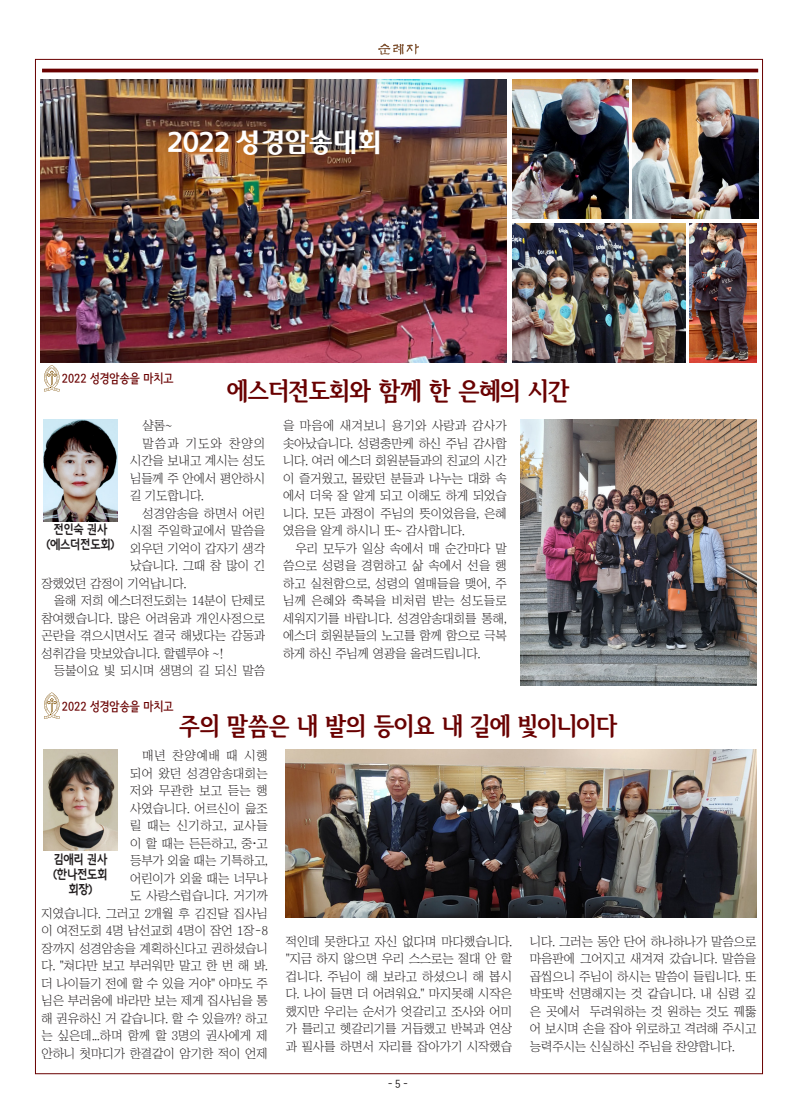
<style>
.page{position:relative;width:798px;height:1117px;background:#fff}
.page>*{position:absolute;margin:0;border:0;box-sizing:border-box;transform-origin:0 0}
.t1{font:27.5px "Bitgoeul Bold";letter-spacing:-.025em;color:#fff}
.t2{font:25px "Seoul Hangang CEB";color:#690000}
.t3{font:25px "Seoul Hangang CEB";color:#690000;scale:1.05 1}
.t4{font:12.5px/17.5px "Chosunilbo NM";letter-spacing:-.01em;color:#231f20;text-align:justify}
.t5{font:12.5px "Goyang Deogyang B";letter-spacing:-.025em;color:#231f20;scale:.9 1}
.t6{font:12.5px "Se N CB";color:#690000}
.t7{font:11.25px "Se N CM";color:#231f20}
.s1{font-family:"Goyang Deogyang B"}
</style>
<div class="page">
<img style="left:380px;top:44px;width:39px;height:11px">
<hr style="left:42px;top:69px;width:715px;height:3px;background:#690000">
<img style="left:43px;top:419px;width:75px;height:102px">
<img style="left:43px;top:749px;width:75px;height:101px">
<svg style="left:44px;top:365px;width:15px;height:26px"></svg>
<svg style="left:44px;top:692px;width:15px;height:26px"></svg>
<img style="left:520px;top:419px;width:236px;height:266px">
<img style="left:285px;top:749px;width:471px;height:168px">
<img style="left:40px;top:80px;width:466px;height:282px">
<img style="left:512px;top:80px;width:116px;height:138px">
<img style="left:512px;top:223px;width:173px;height:139px">
<img style="left:632px;top:80px;width:125px;height:138px">
<img style="left:689px;top:223px;width:67px;height:139px">
<p class="t1" style="left:167px;top:127px;width:216px">2022 성경암송대회</p>
<p class="t6" style="left:62px;top:372px;width:113px">2022 성경암송을 마치고</p>
<p class="t3" style="left:227px;top:378px;width:327px">에스더전도회와 함께 한 은혜의 시간</p>
<p class="t4" style="left:142px;top:416px;width:31px">샬롬~</p>
<p class="t4" style="left:130px;top:434px;width:137px;text-indent:12px">말씀과 기도와 찬양의 시간을 보내고 계시는 성도 님들께 주 안에서 평안하시 길 기도합니다.</p>
<p class="t4" style="left:142px;top:504px;width:124px">성경암송을 하면서 어린</p>
<p class="t4" style="left:130px;top:521px;width:137px">시절 주일학교에서 말씀을</p>
<p class="t4" style="left:130px;top:539px;width:137px">외우던 기억이 갑자기 생각</p>
<p class="t4" style="left:130px;top:556px;width:137px">났습니다. 그때 참 많이 긴</p>
<p class="t4" style="left:41px;top:574px;width:146px">장했었던 감정이 기억납니다.</p>
<p class="t4" style="left:41px;top:591px;width:225px;text-indent:12px">올해 저희 에스더전도회는 14분이 단체로 참여했습니다. 많은 어려움과 개인사정으로 곤란을 겪으시면서도 결국 해냈다는 감동과 성취감을 맛보았습니다. 할렐루야 ~!</p>
<p class="t4" style="left:54px;top:661px;width:213px">등불이요 빛 되시며 생명의 길 되신 말씀</p>
<p class="t5" style="left:53px;top:522px;width:61px">전인숙 권사</p>
<p class="t5" style="left:46px;top:537px;width:77px">(에스더전도회)</p>
<p class="t4" style="left:283px;top:416px;width:225px">을 마음에 새겨보니 용기와 사랑과 감사가 솟아났습니다. 성령충만케 하신 주님 감사합 니다. 여러 에스더 회원분들과의 친교의 시간 이 즐거웠고, 몰랐던 분들과 나누는 대화 속 에서 더욱 잘 알게 되고 이해도 하게 되었습 니다. 모든 과정이 주님의 뜻이었음을, 은혜 였음을 알게 하시니 또~ 감사합니다.</p>
<p class="t4" style="left:283px;top:539px;width:225px;text-indent:12px">우리 모두가 일상 속에서 매 순간마다 말 씀으로 성령을 경험하고 삶 속에서 선을 행 하고 실천함으로, 성령의 열매들을 맺어, 주 님께 은혜와 축복을 비처럼 받는 성도들로 세워지기를 바랍니다. 성경암송대회를 통해, 에스더 회원분들의 노고를 함께 함으로 극복 하게 하신 주님께 영광을 올려드립니다.</p>
<p class="t6" style="left:62px;top:699px;width:113px">2022 성경암송을 마치고</p>
<p class="t2" style="left:179px;top:713px;width:439px">주의 말씀은 내 발의 등이요 내 길에 빛이니이다</p>
<p class="t4" style="left:41px;top:746px;width:228px;text-align:right">매년 찬양예배 때 시행<br>되어 왔던 성경암송대회는<br>저와 무관한 보고 듣는 행<br>사였습니다. 어르신이 읊조<br>릴 때는 신기하고, 교사들<br>이 할 때는 든든하고, 중<span class="s1">·</span>고<br>등부가 외울 때는 기특하고,<br>어린이가 외울 때는 너무나<br>도 사랑스럽습니다. 거기까<br>지였습니다. 그러고 2개월 후 김진달 집사님 이 여전도회 4명 남선교회 4명이 잠언 1장-8 장까지 성경암송을 계획하신다고 권하셨습니 다. "쳐다만 보고 부러워만 말고 한 번 해 봐. 더 나이들기 전에 할 수 있을 거야" 아마도 주 님은 부러움에 바라만 보는 제게 집사님을 통 해 권유하신 거 같습니다. 할 수 있을까? 하고 는 싶은데...하며 함께 할 3명의 권사에게 제 안하니 첫마디가 한결같이 암기한 적이 언제</p>
<p class="t5" style="left:53px;top:852px;width:61px">김애리 권사</p>
<p class="t5" style="left:53px;top:867px;width:62px">(한나전도회</p>
<p class="t5" style="left:68px;top:882px;width:28px">회장)</p>
<p class="t4" style="left:285px;top:932px;width:228px">적인데 못한다고 자신 없다며 마다했습니다. "지금 하지 않으면 우리 스스로는 절대 안 할 겁니다. 주님이 해 보라고 하셨으니 해 봅시 다. 나이 들면 더 어려워요." 마지못해 시작은 했지만 우리는 순서가 엇갈리고 조사와 어미 가 틀리고 헷갈리기를 거듭했고 반복과 연상 과 필사를 하면서 자리를 잡아가기 시작했습</p>
<p class="t4" style="left:529px;top:932px;width:228px">니다. 그러는 동안 단어 하나하나가 말씀으로 마음판에 그어지고 새겨져 갔습니다. 말씀을 곱씹으니 주님이 하시는 말씀이 들립니다. 또 박또박 선명해지는 것 같습니다. 내 심령 깊 은 곳에서 두려워하는 것 원하는 것도 꿰뚫 어 보시며 손을 잡아 위로하고 격려해 주시고 능력주시는 신실하신 주님을 찬양합니다.</p>
<p class="t7" style="left:388px;top:1078px;width:21px">- 5 -</p>
</div>
